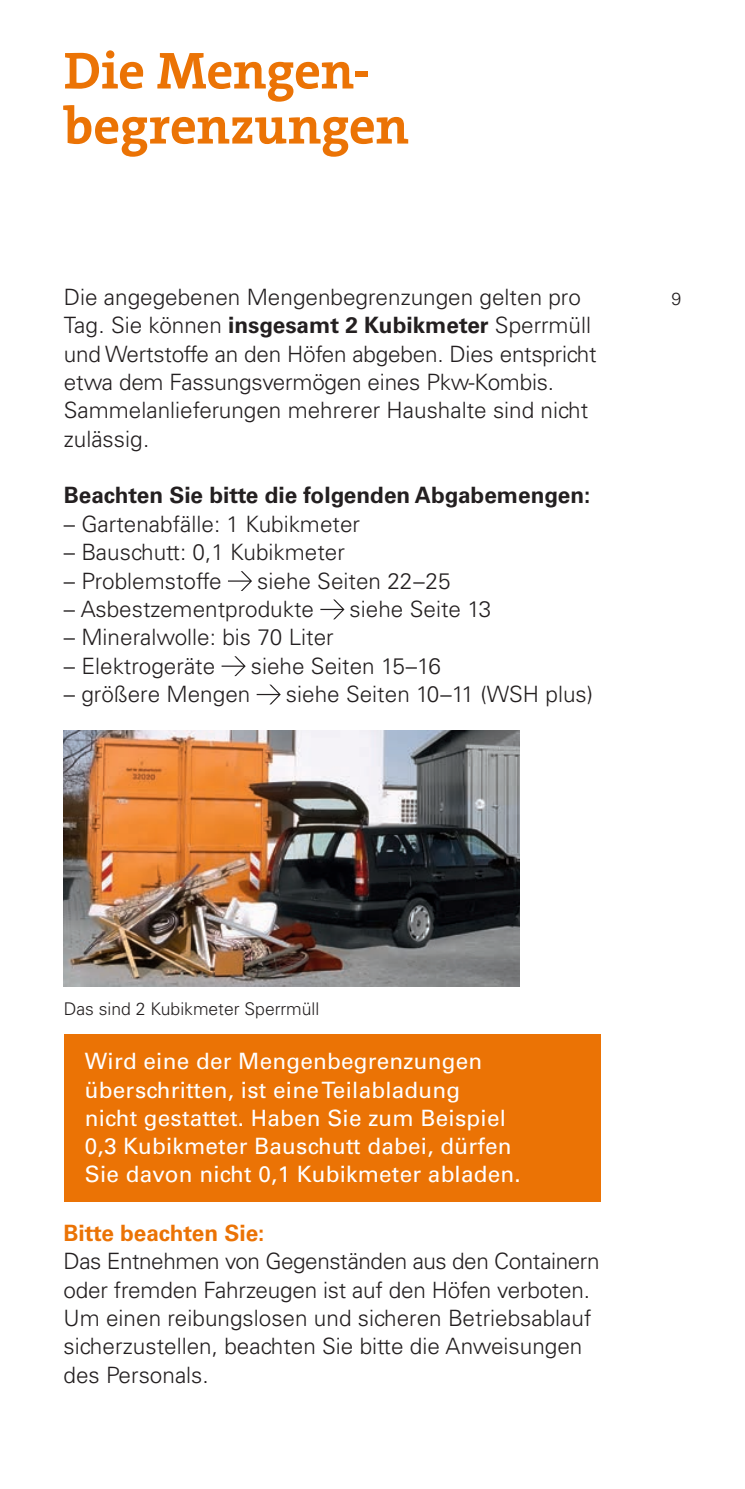
<style>
.page{position:relative;width:745px;height:1489px;background:#fff}
.page>*{position:absolute;margin:0;border:0;box-sizing:border-box;transform-origin:0 0}
.AWM___Innen___Headli{font:52.5px/55px "The Serif HP7 Bld";letter-spacing:-.005em;color:#eb7305}
.AWM___Innen___Copy{font:300 22.5px/28.2px "Univers LT Std";color:#231f20}
.AWM___Innen___Copy_K{font:22.5px/28.2px "Univers LT Std";letter-spacing:.01em;color:#fff}
.AWM___Innen___Copy-2{font:700 22.5px "Univers LT Std";color:#231f20}
.AWM___Innen___Headli-2{font:700 22.5px "Univers LT Std";color:#eb7305}
.AWM___Innen___BU{font:300 17.5px "Univers LT Std";color:#231f20}
.AWM___Pagina{font:300 17.5px "Univers LT Std";color:#231f20}
.s1{font-weight:700}
</style>
<div class="page">
<img style="left:64px;top:731px;width:455px;height:255px">
<div style="left:64px;top:1033px;width:536px;height:168px;background:#eb7305"></div>
<svg style="left:228px;top:571px;width:24px;height:20px"></svg>
<svg style="left:320px;top:599px;width:24px;height:20px"></svg>
<svg style="left:221px;top:656px;width:24px;height:20px"></svg>
<svg style="left:256px;top:684px;width:24px;height:20px"></svg>
<p class="AWM___Innen___Headli" style="left:64px;top:43px;width:346px">Die Mengen&shy;begrenzungen</p>
<p class="AWM___Innen___Copy" style="left:64px;top:283px;width:534px">Die angegebenen Mengenbegrenzungen gelten pro Tag. Sie können <span class="s1">insgesamt 2 Kubikmeter</span> Sperrmüll und Wertstoffe an den Höfen abgeben. Dies entspricht etwa dem Fassungsvermögen eines Pkw-Kombis.<br>Sammelanlieferungen mehrerer Haushalte sind nicht zulässig.</p>
<p class="AWM___Innen___Copy-2" style="left:64px;top:482px;width:527px">Beachten Sie bitte die folgenden Abgabemengen:</p>
<p class="AWM___Innen___Copy" style="left:64px;top:509px;width:297px">– Gartenabfälle: 1 Kubikmeter</p>
<p class="AWM___Innen___Copy" style="left:64px;top:538px;width:282px">– Bauschutt: 0,1 Kubikmeter</p>
<p class="AWM___Innen___Copy" style="left:64px;top:566px;width:159px">– Problemstoffe</p>
<p class="AWM___Innen___Copy" style="left:257px;top:566px;width:195px">siehe Seiten 22–25</p>
<p class="AWM___Innen___Copy" style="left:64px;top:594px;width:251px">– Asbestzementprodukte</p>
<p class="AWM___Innen___Copy" style="left:349px;top:594px;width:143px">siehe Seite 13</p>
<p class="AWM___Innen___Copy" style="left:64px;top:623px;width:271px">– Mineralwolle: bis 70 Liter</p>
<p class="AWM___Innen___Copy" style="left:64px;top:651px;width:153px">– Elektrogeräte</p>
<p class="AWM___Innen___Copy" style="left:251px;top:651px;width:192px">siehe Seiten 15–16</p>
<p class="AWM___Innen___Copy" style="left:64px;top:679px;width:188px">– größere Mengen</p>
<p class="AWM___Innen___Copy" style="left:286px;top:679px;width:308px">siehe Seiten 10–11 (WSH plus)</p>
<p class="AWM___Pagina" style="left:671px;top:288px;width:11px">9</p>
<p class="AWM___Innen___BU" style="left:64px;top:997px;width:257px">Das sind 2 Kubikmeter Sperrmüll</p>
<p class="AWM___Innen___Copy_K" style="left:85px;top:1047px;width:437px">Wird eine der Mengenbegrenzungen überschritten, ist eine Teilabladung<br>nicht gestattet. Haben Sie zum Beispiel 0,3 Kubikmeter Bauschutt dabei, dürfen Sie davon nicht 0,1 Kubikmeter abladen.</p>
<p class="AWM___Innen___Headli-2" style="left:63px;top:1219px;width:202px">Bitte beachten Sie:</p>
<p class="AWM___Innen___Copy" style="left:63px;top:1246px;width:537px">Das Entnehmen von Gegenständen aus den Containern oder fremden Fahrzeugen ist auf den Höfen verboten.<br>Um einen reibungslosen und sicheren Betriebsablauf sicherzustellen, beachten Sie bitte die Anweisungen des Personals.</p>
</div>
